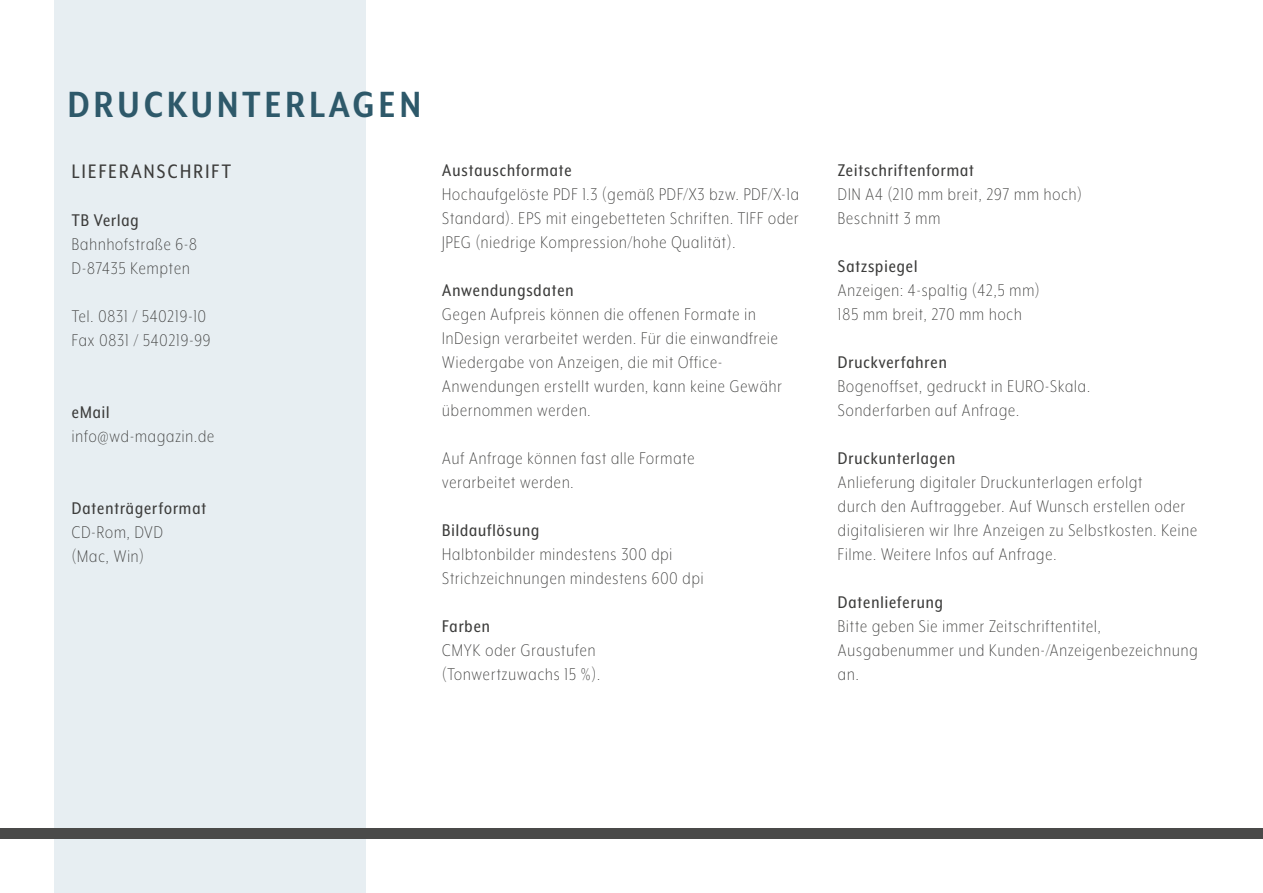
<style>
.page{position:relative;width:1263px;height:893px;background:#fff}
.page>*{position:absolute;margin:0;border:0;box-sizing:border-box;transform-origin:0 0}
.t1{font:700 42px "Mr Eaves XL Mod Nar OT";letter-spacing:.1em;color:#2e596a}
.t2{font:22.5px "Mr Eaves XL Mod Nar OT";letter-spacing:.1em;color:#3c3c3b}
.t3{font:300 19.5px/24px "Mr Eaves XL Mod Nar OT";letter-spacing:.05em;color:#3c3c3b}
.t4{font:19.5px "Mr Eaves XL Mod Nar OT";letter-spacing:.05em;color:#3c3c3b}
</style>
<div class="page">
<div style="left:54px;top:0;width:312px;height:893px;background:#e7eef2"></div>
<div style="left:0;top:828px;width:1263px;height:11px;background:#4a4a49"></div>
<h1 class="t1" style="left:68px;top:84px;width:355px">DRUCKUNTERLAGEN</h1>
<p class="t2" style="left:72px;top:160px;width:161px">LIEFERANSCHRIFT</p>
<p class="t4" style="left:72px;top:210px;width:68px">TB Verlag</p>
<p class="t3" style="left:72px;top:232px;width:127px">Bahnhofstraße 6-8<br>D-87435 Kempten</p>
<p class="t3" style="left:72px;top:304px;width:140px">Tel. 0831 / 540219-10<br>Fax 0831 / 540219-99</p>
<p class="t4" style="left:72px;top:402px;width:39px">eMail</p>
<p class="t3" style="left:72px;top:424px;width:144px">info@wd-magazin.de</p>
<p class="t4" style="left:72px;top:498px;width:136px">Datenträgerformat</p>
<p class="t3" style="left:72px;top:520px;width:93px">CD-Rom, DVD (Mac, Win)</p>
<p class="t4" style="left:442px;top:160px;width:131px">Austauschformate</p>
<p class="t3" style="left:442px;top:182px;width:358px;text-align:justify">Hochaufgelöste PDF 1.3 (gemäß PDF/X3 bzw. PDF/X-1a Standard). EPS mit eingebetteten Schriften. TIFF oder JPEG (niedrige Kompression/hohe Qualität).</p>
<p class="t4" style="left:442px;top:280px;width:133px">Anwendungsdaten</p>
<p class="t3" style="left:442px;top:302px;width:341px">Gegen Aufpreis können die offenen Formate in InDesign verarbeitet werden. Für die einwandfreie Wiedergabe von Anzeigen, die mit Office-Anwendungen erstellt wurden, kann keine Gewähr übernommen werden.</p>
<p class="t3" style="left:442px;top:446px;width:254px">Auf Anfrage können fast alle Formate verarbeitet werden.</p>
<p class="t4" style="left:442px;top:520px;width:98px">Bildauflösung</p>
<p class="t3" style="left:442px;top:542px;width:263px">Halbtonbilder mindestens 300 dpi<br>Strichzeichnungen mindestens 600 dpi</p>
<p class="t4" style="left:442px;top:616px;width:49px">Farben</p>
<p class="t3" style="left:442px;top:638px;width:159px">CMYK oder Graustufen (Tonwertzuwachs 15 %).</p>
<p class="t4" style="left:838px;top:160px;width:137px">Zeitschriftenformat</p>
<p class="t3" style="left:838px;top:182px;width:245px">DIN A4 (210 mm breit, 297 mm hoch)<br>Beschnitt 3 mm</p>
<p class="t4" style="left:838px;top:256px;width:81px">Satzspiegel</p>
<p class="t3" style="left:838px;top:278px;width:203px">Anzeigen: 4-spaltig (42,5 mm)<br>185 mm breit, 270 mm hoch</p>
<p class="t4" style="left:838px;top:352px;width:110px">Druckverfahren</p>
<p class="t3" style="left:838px;top:374px;width:253px">Bogenoffset, gedruckt in EURO-Skala.<br>Sonderfarben auf Anfrage.</p>
<p class="t4" style="left:838px;top:448px;width:119px">Druckunterlagen</p>
<p class="t3" style="left:838px;top:470px;width:361px">Anlieferung digitaler Druckunterlagen erfolgt<br>durch den Auftraggeber. Auf Wunsch erstellen oder digitalisieren wir Ihre Anzeigen zu Selbstkosten. Keine Filme. Weitere Infos auf Anfrage.</p>
<p class="t4" style="left:838px;top:592px;width:106px">Datenlieferung</p>
<p class="t3" style="left:838px;top:614px;width:361px">Bitte geben Sie immer Zeitschriftentitel,<br>Ausgabenummer und Kunden-/Anzeigenbezeichnung an.</p>
</div>
